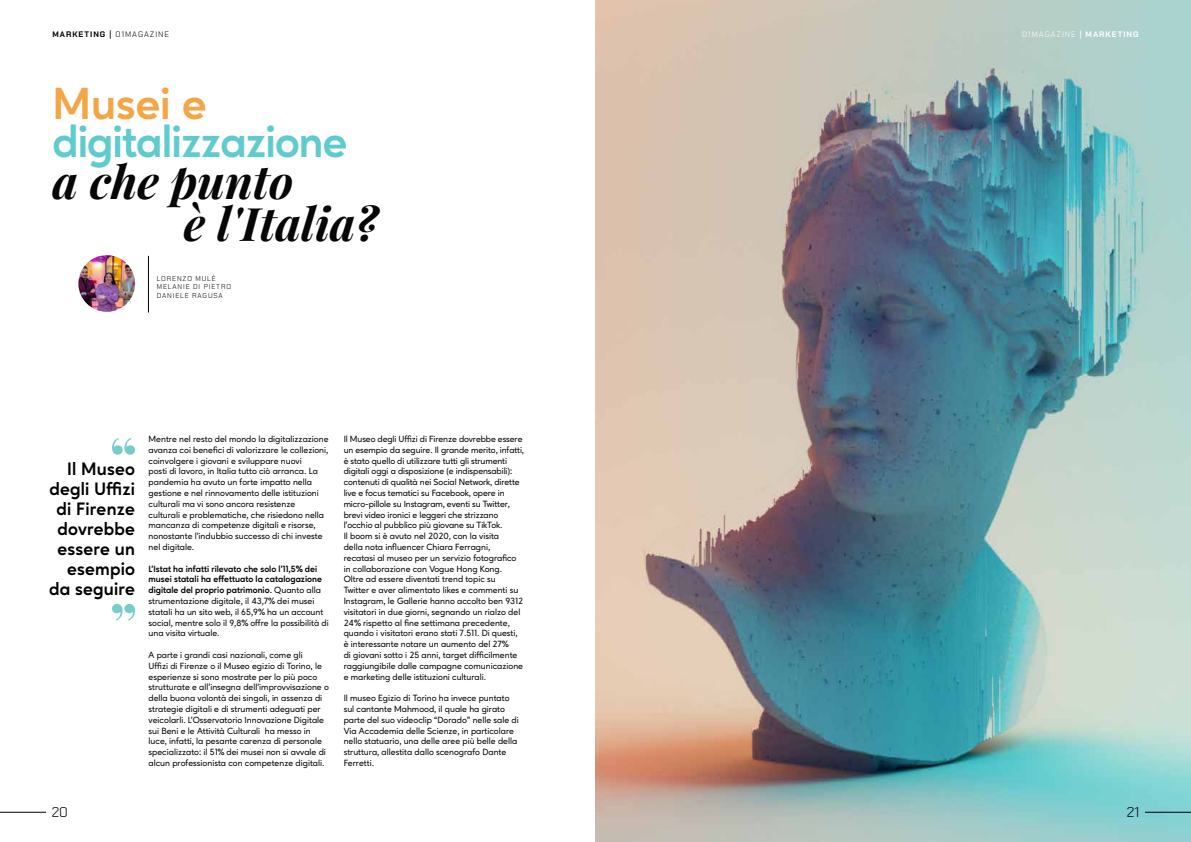
<style>
.page{position:relative;width:1191px;height:842px;background:#fff}
.page>*{position:absolute;margin:0;border:0;box-sizing:border-box;transform-origin:0 0}
.t1{font:italic 46px/42px "Playfair Display";color:#060606}
.t2{font:700 45px "Ageo";letter-spacing:-.02em;color:#5fcbcd}
.t3{font:700 45px "Ageo";color:#f2a646}
.t4{font:700 18px/20px "Ageo";letter-spacing:.01em;color:#000;text-align:right}
.t5{font:300 14px "Chakra Petch";color:#000}
.t6{font:500 9px/10.8px "Ageo";color:#000}
.t7{font:300 8px "Chakra Petch";letter-spacing:.125em;color:#000}
.t8{font:300 8px "Chakra Petch";letter-spacing:.125em;color:#fff}
.t9{font:300 7px/8.4px "Chakra Petch";letter-spacing:.125em;color:#000}
.s1{font-weight:700}
.s2{font-weight:500}
</style>
<div class="page">
<img style="left:595px;top:0;width:596px;height:842px">
<hr style="left:0;top:812px;width:46px;height:1px;background:#000">
<hr style="left:1145px;top:812px;width:46px;height:1px;background:#000">
<svg style="left:112px;top:438px;width:23px;height:17px"></svg>
<svg style="left:112px;top:604px;width:23px;height:17px"></svg>
<hr style="left:148px;top:256px;width:1px;height:57px;background:#000">
<img style="left:78px;top:255px;width:57px;height:57px;border-radius:28px">
<p class="t7" style="left:52px;top:29px;width:118px"><span class="s1">MARKETING</span> <span class="s2">|</span> 01MAGAZINE</p>
<p class="t8" style="left:1022px;top:29px;width:118px">01MAGAZINE <span class="s2">|</span> <span class="s1">MARKETING</span></p>
<h2 class="t3" style="left:52px;top:77px;width:156px">Musei e</h2>
<h2 class="t2" style="left:52px;top:115px;width:296px">digitalizzazione</h2>
<h1 class="t1" style="left:184px;top:157px;width:195px;text-indent:-131px">a che punto<br>è l'Italia?</h1>
<p class="t9" style="left:157px;top:274px;width:76px">LORENZO MULÈ<br>MELANIE DI PIETRO<br>DANIELE RAGUSA</p>
<h3 class="t4" style="left:49px;top:458px;width:87px">Il Museo degli Uffizi di Firenze dovrebbe essere un esempio da seguire</h3>
<p class="t6" style="left:149px;top:433px;width:181px">Mentre nel resto del mondo la digitalizzazione avanza coi benefici di valorizzare le collezioni, coinvolgere i giovani e sviluppare nuovi<br>posti di lavoro, in Italia tutto ciò arranca. La pandemia ha avuto un forte impatto nella gestione e nel rinnovamento delle istituzioni culturali ma vi sono ancora resistenze culturali e problematiche, che risiedono nella mancanza di competenze digitali e risorse, nonostante l’indubbio successo di chi investe nel digitale.</p>
<p class="t6" style="left:149px;top:563px;width:182px"><span class="s1">L’Istat ha infatti rilevato che solo l’11,5% dei musei statali ha effettuato la catalogazione digitale del proprio patrimonio.</span> Quanto alla strumentazione digitale, il 43,7% dei musei statali ha un sito web, il 65,9% ha un account social, mentre solo il 9,8% offre la possibilità di una visita virtuale.</p>
<p class="t6" style="left:149px;top:649px;width:182px">A parte i grandi casi nazionali, come gli<br>Uffizi di Firenze o il Museo egizio di Torino, le esperienze si sono mostrate per lo più poco strutturate e all’insegna dell’improvvisazione o della buona volontà dei singoli, in assenza di strategie digitali e di strumenti adeguati per veicolarli. L’Osservatorio Innovazione Digitale sui Beni e le Attività Culturali ha messo in luce, infatti, la pesante carenza di personale specializzato: il 51% dei musei non si avvale di alcun professionista con competenze digitali.</p>
<p class="t6" style="left:344px;top:433px;width:182px">Il Museo degli Uffizi di Firenze dovrebbe essere un esempio da seguire. Il grande merito, infatti, è stato quello di utilizzare tutti gli strumenti digitali oggi a disposizione (e indispensabili): contenuti di qualità nei Social Network, dirette live e focus tematici su Facebook, opere in micro-pillole su Instagram, eventi su Twitter, brevi video ironici e leggeri che strizzano l’occhio al pubblico più giovane su TikTok.<br>Il boom si è avuto nel 2020, con la visita<br>della nota influencer Chiara Ferragni,<br>recatasi al museo per un servizio fotografico in collaborazione con Vogue Hong Kong.<br>Oltre ad essere diventati trend topic su<br>Twitter e aver alimentato likes e commenti su Instagram, le Gallerie hanno accolto ben 9312 visitatori in due giorni, segnando un rialzo del 24% rispetto al fine settimana precedente, quando i visitatori erano stati 7.511. Di questi, è interessante notare un aumento del 27%<br>di giovani sotto i 25 anni, target difficilmente raggiungibile dalle campagne comunicazione e marketing delle istituzioni culturali.</p>
<p class="t6" style="left:344px;top:693px;width:177px">Il museo Egizio di Torino ha invece puntato sul cantante Mahmood, il quale ha girato parte del suo videoclip “Dorado” nelle sale di Via Accademia delle Scienze, in particolare nello statuario, una delle aree più belle della struttura, allestita dallo scenografo Dante Ferretti.</p>
<h3 class="t5" style="left:52px;top:804px;width:18px">20</h3>
<h3 class="t5" style="left:1126px;top:804px;width:14px">21</h3>
</div>
